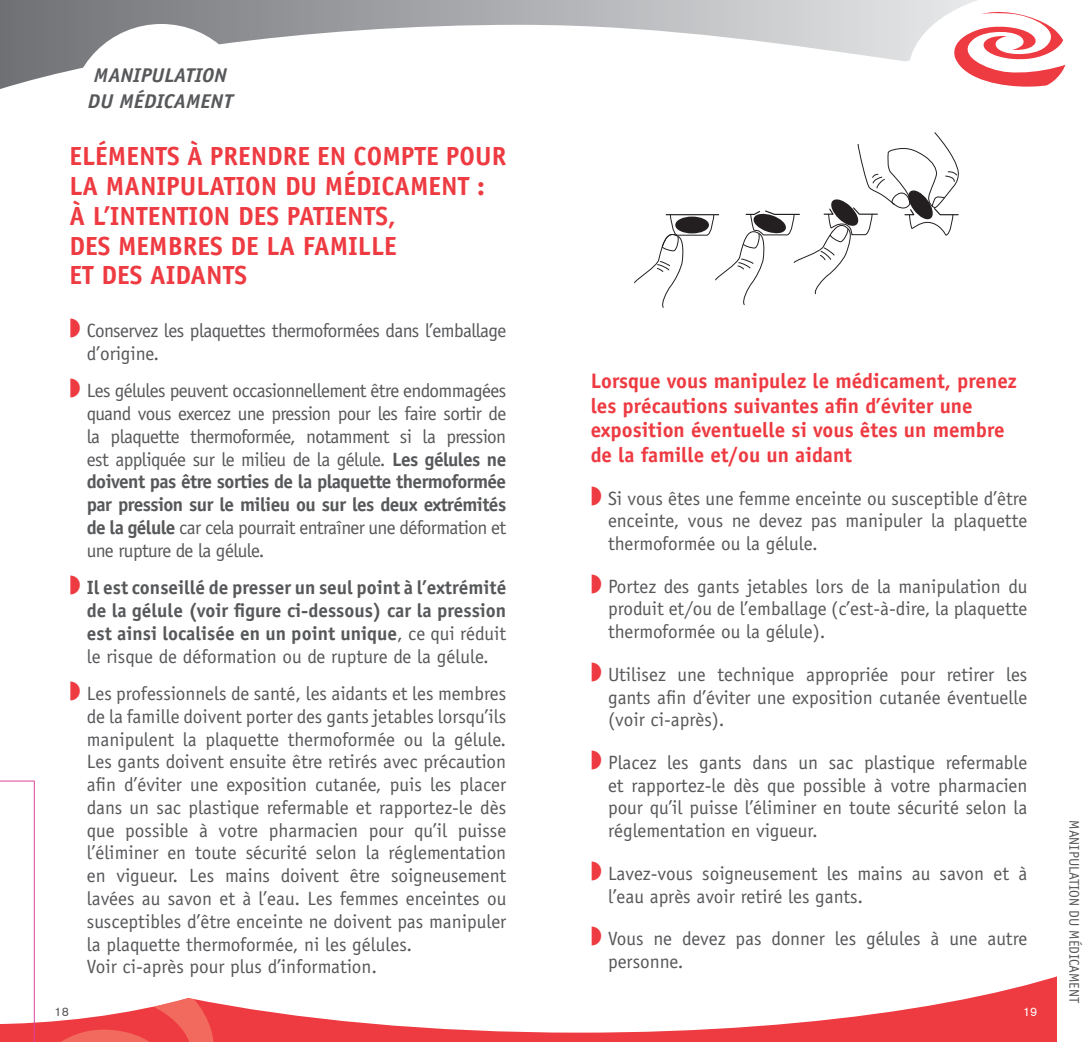
<style>
.page{position:relative;width:1092px;height:1042px;background:#fff}
.page>*{position:absolute;margin:0;border:0;box-sizing:border-box;transform-origin:0 0}
.t1{font:700 26.25px/29.8px "Officina Sans";color:#ee3a41}
.t2{font:700 21px/24.5px "Officina Sans";color:#ee3a41}
.t3{font:italic 700 19.95px/26.2px "Officina Sans";color:#57585a;text-align:center;scale:1.05 1}
.t4{font:19.25px/22.8px "Officina Sans";color:#57585a;text-align:justify}
.t5{font:700 19.25px/22.8px "Officina Sans";color:#57585a;text-align:justify}
.t6{font:19.25px/22.8px "Officina Sans";letter-spacing:-.03em;color:#57585a}
.t7{font:14px "Officina Sans";color:#57585a}
.t8{font:12.25px "Akzidenz Grotesk BE";color:#57585a}
.t9{font:12.25px "Akzidenz Grotesk BE";color:#fff}
.s1{color:#ee3a41}
.s2{font-weight:700}
.s3{font-weight:400}
</style>
<div class="page">
<svg style="left:0;top:0;width:633px;height:89px"></svg>
<svg style="left:0;top:946px;width:1057px;height:96px"></svg>
<svg style="left:3px;top:961px;width:210px;height:81px"></svg>
<svg style="left:69px;top:24px;width:184px;height:65px"></svg>
<hr style="left:34px;top:780px;width:1px;height:262px;background:#da4599">
<hr style="left:0;top:780px;width:34px;height:1px;background:#da4599">
<svg style="left:633px;top:0;width:433px;height:308px"></svg>
<p class="t3" style="left:88px;top:62px;width:140px">MANIPULATION<br>DU MÉDICAMENT</p>
<h1 class="t1" style="left:69px;top:141px;width:438px">ELÉMENTS À PRENDRE EN COMPTE POUR<br>LA MANIPULATION DU MÉDICAMENT :<br>À L’INTENTION DES PATIENTS,<br>DES MEMBRES DE LA FAMILLE<br>ET DES AIDANTS</h1>
<p class="t6" style="left:87px;top:319px;width:421px;text-indent:-17px"><span class="s1">◗</span> Conservez les plaquettes thermoformées dans l’emballage d’origine.</p>
<p class="t4" style="left:87px;top:379px;width:421px;text-indent:-17px"><span class="s1">◗</span> Les gélules peuvent occasionnellement être endommagées quand vous exercez une pression pour les faire sortir de la plaquette thermoformée, notamment si la pression est appliquée sur le milieu de la gélule. <span class="s2">Les gélules ne doivent pas être sorties de la plaquette thermoformée par pression sur le milieu ou sur les deux extrémités de la gélule</span> car cela pourrait entraîner une déformation et une rupture de la gélule.</p>
<p class="t5" style="left:87px;top:576px;width:421px;text-indent:-17px"><span class="s1">◗</span> Il est conseillé de presser un seul point à l’extrémité de la gélule (voir figure ci-dessous) car la pression est ainsi localisée en un point unique<span class="s3">, ce qui réduit le risque de déformation ou de rupture de la gélule.</span></p>
<p class="t4" style="left:87px;top:682px;width:421px;text-align:left;text-indent:-17px"><span class="s1">◗</span> Les professionnels de santé, les aidants et les membres de la famille doivent porter des gants jetables lorsqu’ils manipulent la plaquette thermoformée ou la gélule.<br>Les gants doivent ensuite être retirés avec précaution afin d’éviter une exposition cutanée, puis les placer dans un sac plastique refermable et rapportez-le dès que possible à votre pharmacien pour qu’il puisse l’éliminer en toute sécurité selon la réglementation en vigueur. Les mains doivent être soigneusement lavées au savon et à l’eau. Les femmes enceintes ou susceptibles d’être enceinte ne doivent pas manipuler la plaquette thermoformée, ni les gélules.<br>Voir ci-après pour plus d’information.</p>
<p class="t2" style="left:590px;top:369px;width:427px">Lorsque vous manipulez le médicament, prenez les précautions suivantes afin d’éviter une exposition éventuelle si vous êtes un membre de la famille et/ou un aidant</p>
<p class="t4" style="left:608px;top:487px;width:421px;text-indent:-17px"><span class="s1">◗</span> Si vous êtes une femme enceinte ou susceptible d’être enceinte, vous ne devez pas manipuler la plaquette thermoformée ou la gélule.</p>
<p class="t4" style="left:608px;top:575px;width:421px;text-indent:-17px"><span class="s1">◗</span> Portez des gants jetables lors de la manipulation du produit et/ou de l’emballage (c’est-à-dire, la plaquette thermoformée ou la gélule).</p>
<p class="t4" style="left:608px;top:663px;width:421px;text-indent:-17px"><span class="s1">◗</span> Utilisez une technique appropriée pour retirer les gants afin d’éviter une exposition cutanée éventuelle (voir ci-après).</p>
<p class="t4" style="left:608px;top:751px;width:421px;text-indent:-17px"><span class="s1">◗</span> Placez les gants dans un sac plastique refermable et rapportez-le dès que possible à votre pharmacien pour qu’il puisse l’éliminer en toute sécurité selon la réglementation en vigueur.</p>
<p class="t4" style="left:608px;top:862px;width:421px;text-indent:-17px"><span class="s1">◗</span> Lavez-vous soigneusement les mains au savon et à l’eau après avoir retiré les gants.</p>
<p class="t4" style="left:608px;top:927px;width:421px;text-indent:-17px"><span class="s1">◗</span> Vous ne devez pas donner les gélules à une autre personne.</p>
<p class="t8" style="left:55px;top:1005px;width:16px">18</p>
<p class="t9" style="left:1022px;top:1005px;width:16px">19</p>
<p class="t7" style="left:1082px;top:820px;width:184px;rotate:90deg">MANIPULATION DU MÉDICAMENT</p>
</div>
